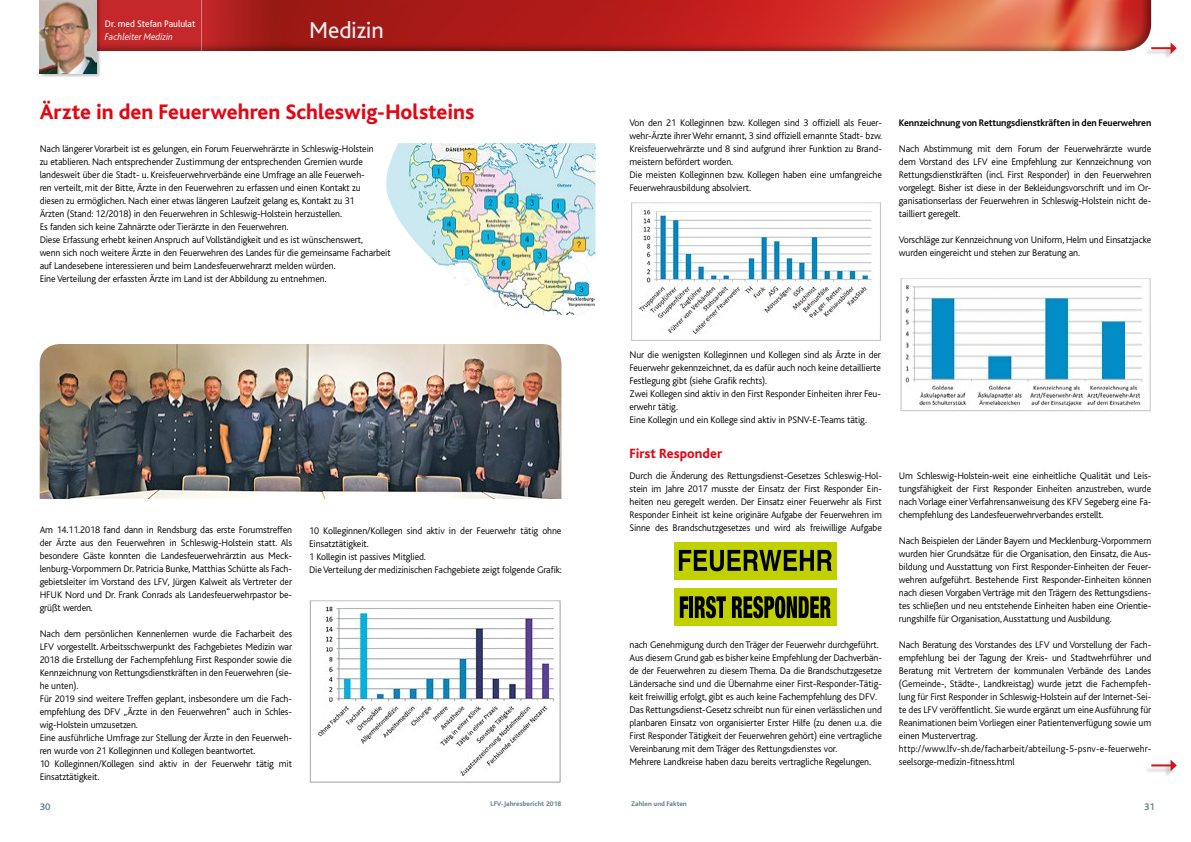
<style>
.page{position:relative;width:1191px;height:842px;background:#fff}
.page>*{position:absolute;margin:0;border:0;box-sizing:border-box;transform-origin:0 0}
.Überschrift_18{font:24px "Bliss";letter-spacing:-.01em;color:#e8edef}
.feuerwehr_fliesstext{font:800 22px "Bliss";color:#e30613}
.feuerwehr_fliesstext-2{font:800 14px "Bliss";color:#e30613}
.feuerwehr_fliesstext-3{font:300 10px/13px "Bliss";letter-spacing:-.01em;color:#000;text-align:justify}
.feuerwehr_fliesstext-4{font:300 10px/13px "Bliss";letter-spacing:.01em;color:#000}
.feuerwehr_fliesstext-5{font:700 10px "Bliss";letter-spacing:-.01em;color:#000}
.feuerwehr_fliesstext-6{font:10px "Bliss";color:#fff;scale:.95 1}
.feuerwehr_fliesstext-7{font:italic 300 10px "Bliss";letter-spacing:.01em;color:#fff;scale:.95 1}
.t1{font:500 10px "Bliss";color:#507686}
.t2{font:800 7px "Bliss";color:#678691}
</style>
<div class="page">
<div style="left:84px;top:0;width:1075px;height:51px;background:#000;opacity:.36"></div>
<div style="left:1144px;top:44px;width:31px;height:17px;background:#000;opacity:.2"></div>
<hr style="left:1151px;top:47px;width:21px;height:2px;background:#cd171a">
<svg style="left:1170px;top:42px;width:6px;height:12px"></svg>
<div style="left:1144px;top:761px;width:31px;height:17px;background:#000;opacity:.2"></div>
<hr style="left:1151px;top:764px;width:21px;height:2px;background:#cd171a">
<svg style="left:1170px;top:760px;width:6px;height:11px"></svg>
<img style="left:386px;top:143px;width:209px;height:172px">
<img style="left:309px;top:600px;width:252px;height:183px">
<img style="left:631px;top:202px;width:251px;height:139px">
<img style="left:900px;top:278px;width:251px;height:134px">
<div style="left:674px;top:542px;width:162px;height:38px;background:#c1d100"></div>
<div style="left:674px;top:588px;width:162px;height:38px;background:#c1d100"></div>
<svg style="left:679px;top:550px;width:152px;height:21px"></svg>
<svg style="left:680px;top:596px;width:8px;height:22px"></svg>
<hr style="left:689px;top:596px;width:4px;height:22px;background:#000">
<svg style="left:695px;top:596px;width:31px;height:22px"></svg>
<svg style="left:732px;top:596px;width:98px;height:22px"></svg>
<div style="left:39px;top:0;width:62px;height:78px;background:#000;opacity:.25"></div>
<img style="left:40px;top:0;width:56px;height:74px">
<img style="left:40px;top:344px;width:521px;height:155px">
<p class="feuerwehr_fliesstext-6" style="left:105px;top:19px;width:97px">Dr. med Stefan Paululat</p>
<p class="feuerwehr_fliesstext-7" style="left:105px;top:32px;width:73px">Fachleiter Medizin</p>
<p class="Überschrift_18" style="left:309px;top:18px;width:76px">Medizin</p>
<p class="feuerwehr_fliesstext" style="left:40px;top:100px;width:436px">Ärzte in den Feuerwehren Schleswig-Holsteins</p>
<p class="feuerwehr_fliesstext-3" style="left:40px;top:143px;width:336px;text-align:left">Nach längerer Vorarbeit ist es gelungen, ein Forum Feuerwehrärzte in Schleswig-Holstein zu etablieren. Nach entsprechender Zustimmung der entsprechenden Gremien wurde landesweit über die Stadt- u. Kreisfeuerwehrverbände eine Umfrage an alle Feuerweh&shy;ren verteilt, mit der Bitte, Ärzte in den Feuerwehren zu erfassen und einen Kontakt zu diesen zu ermöglichen. Nach einer etwas längeren Laufzeit gelang es, Kontakt zu 31<br>Ärzten (Stand: 12/2018) in den Feuerwehren in Schleswig-Holstein herzustellen.<br>Es fanden sich keine Zahnärzte oder Tierärzte in den Feuerwehren.</p>
<p class="feuerwehr_fliesstext-3" style="left:40px;top:234px;width:352px;text-align:left">Diese Erfassung erhebt keinen Anspruch auf Vollständigkeit und es ist wünschenswert,<br>wenn sich noch weitere Ärzte in den Feuerwehren des Landes für die gemeinsame Facharbeit auf Landesebene interessieren und beim Landesfeuerwehrarzt melden würden.<br>Eine Verteilung der erfassten Ärzte im Land ist der Abbildung zu entnehmen.</p>
<p class="feuerwehr_fliesstext-3" style="left:40px;top:524px;width:254px">Am 14.11.2018 fand dann in Rendsburg das erste Forumstreffen der Ärzte aus den Feuerwehren in Schleswig-Holstein statt. Als besondere Gäste konnten die Landesfeuerwehrärztin aus Meck&shy;lenburg-Vorpommern Dr. Patricia Bunke, Matthias Schütte als Fach&shy;gebietsleiter im Vorstand des LFV, Jürgen Kalweit als Vertreter der HFUK Nord und Dr. Frank Conrads als Landesfeuerwehrpastor be&shy;grüßt werden.</p>
<p class="feuerwehr_fliesstext-3" style="left:40px;top:628px;width:254px">Nach dem persönlichen Kennenlernen wurde die Facharbeit des LFV vorgestellt. Arbeitsschwerpunkt des Fachgebietes Medizin war 2018 die Erstellung der Fachempfehlung First Responder sowie die Kennzeichnung von Rettungsdienstkräften in den Feuerwehren (sie&shy;he unten).</p>
<p class="feuerwehr_fliesstext-3" style="left:40px;top:693px;width:254px">Für 2019 sind weitere Treffen geplant, insbesondere um die Fach&shy;empfehlung des DFV „Ärzte in den Feuerwehren“ auch in Schles&shy;wig-Holstein umzusetzen.</p>
<p class="feuerwehr_fliesstext-3" style="left:40px;top:732px;width:254px">Eine ausführliche Umfrage zur Stellung der Ärzte in den Feuerweh&shy;ren wurde von 21 Kolleginnen und Kollegen beantwortet.</p>
<p class="feuerwehr_fliesstext-3" style="left:40px;top:758px;width:254px">10 Kolleginnen/Kollegen sind aktiv in der Feuerwehr tätig mit<br>Einsatztätigkeit.</p>
<p class="feuerwehr_fliesstext-3" style="left:309px;top:525px;width:254px">10 Kolleginnen/Kollegen sind aktiv in der Feuerwehr tätig ohne<br>Einsatztätigkeit.</p>
<p class="feuerwehr_fliesstext-3" style="left:309px;top:551px;width:118px">1 Kollegin ist passives Mitglied.</p>
<p class="feuerwehr_fliesstext-3" style="left:309px;top:564px;width:254px">Die Verteilung der medizinischen Fachgebiete zeigt folgende Grafik:</p>
<p class="feuerwehr_fliesstext-3" style="left:629px;top:116px;width:254px">Von den 21 Kolleginnen bzw. Kollegen sind 3 offiziell als Feuer&shy;wehr-Ärzte ihrer Wehr ernannt, 3 sind offiziell ernannte Stadt- bzw.<br>Kreisfeuerwehrärzte und 8 sind aufgrund ihrer Funktion zu Brand&shy;meistern befördert worden.</p>
<p class="feuerwehr_fliesstext-3" style="left:629px;top:168px;width:254px">Die meisten Kolleginnen bzw. Kollegen haben eine umfangreiche<br>Feuerwehrausbildung absolviert.</p>
<p class="feuerwehr_fliesstext-5" style="left:899px;top:117px;width:254px">Kennzeichnung von Rettungsdienstkräften in den Feuerwehren</p>
<p class="feuerwehr_fliesstext-3" style="left:899px;top:142px;width:254px">Nach Abstimmung mit dem Forum der Feuerwehrärzte wurde dem Vorstand des LFV eine Empfehlung zur Kennzeichnung von Rettungsdienstkräften (incl. First Responder) in den Feuerwehren vorgelegt. Bisher ist diese in der Bekleidungsvorschrift und im Or&shy;ganisationserlass der Feuerwehren in Schleswig-Holstein nicht de&shy;tailliert geregelt.</p>
<p class="feuerwehr_fliesstext-3" style="left:899px;top:233px;width:254px">Vorschläge zur Kennzeichnung von Uniform, Helm und Einsatzjacke wurden eingereicht und stehen zur Beratung an.</p>
<p class="feuerwehr_fliesstext-3" style="left:629px;top:349px;width:253px">Nur die wenigsten Kolleginnen und Kollegen sind als Ärzte in der Feuerwehr gekennzeichnet, da es dafür auch noch keine detaillierte Festlegung gibt (siehe Grafik rechts).</p>
<p class="feuerwehr_fliesstext-3" style="left:629px;top:388px;width:253px">Zwei Kollegen sind aktiv in den First Responder Einheiten ihrer Feu&shy;erwehr tätig.</p>
<p class="feuerwehr_fliesstext-3" style="left:629px;top:414px;width:239px">Eine Kollegin und ein Kollege sind aktiv in PSNV-E-Teams tätig.</p>
<p class="feuerwehr_fliesstext-2" style="left:629px;top:446px;width:94px">First Responder</p>
<p class="feuerwehr_fliesstext-3" style="left:629px;top:470px;width:254px">Durch die Änderung des Rettungsdienst-Gesetzes Schleswig-Hol&shy;stein im Jahre 2017 musste der Einsatz der First Responder Ein&shy;heiten neu geregelt werden. Der Einsatz einer Feuerwehr als First Responder Einheit ist keine originäre Aufgabe der Feuerwehren im Sinne des Brandschutzgesetzes und wird als freiwillige Aufgabe</p>
<p class="feuerwehr_fliesstext-3" style="left:629px;top:639px;width:251px">nach Genehmigung durch den Träger der Feuerwehr durchgeführt.</p>
<p class="feuerwehr_fliesstext-3" style="left:629px;top:652px;width:254px">Aus diesem Grund gab es bisher keine Empfehlung der Dachverbän&shy;de der Feuerwehren zu diesem Thema. Da die Brandschutzgesetze Ländersache sind und die Übernahme einer First-Responder-Tätig&shy;keit freiwillig erfolgt, gibt es auch keine Fachempfehlung des DFV.</p>
<p class="feuerwehr_fliesstext-3" style="left:629px;top:704px;width:254px">Das Rettungsdienst-Gesetz schreibt nun für einen verlässlichen und planbaren Einsatz von organisierter Erster Hilfe (zu denen u.a. die First Responder Tätigkeit der Feuerwehren gehört) eine vertragliche Vereinbarung mit dem Träger des Rettungsdienstes vor.</p>
<p class="feuerwehr_fliesstext-3" style="left:629px;top:756px;width:243px">Mehrere Landkreise haben dazu bereits vertragliche Regelungen.</p>
<p class="feuerwehr_fliesstext-3" style="left:899px;top:470px;width:254px">Um Schleswig-Holstein-weit eine einheitliche Qualität und Leis&shy;tungsfähigkeit der First Responder Einheiten anzustreben, wurde nach Vorlage einer Verfahrensanweisung des KFV Segeberg eine Fa&shy;chempfehlung des Landesfeuerwehrverbandes erstellt.</p>
<p class="feuerwehr_fliesstext-3" style="left:899px;top:535px;width:254px">Nach Beispielen der Länder Bayern und Mecklenburg-Vorpommern wurden hier Grundsätze für die Organisation, den Einsatz, die Aus&shy;bildung und Ausstattung von First Responder-Einheiten der Feuer&shy;wehren aufgeführt. Bestehende First Responder-Einheiten können nach diesen Vorgaben Verträge mit den Trägern des Rettungsdiens&shy;tes schließen und neu entstehende Einheiten haben eine Orientie&shy;rungshilfe für Organisation, Ausstattung und Ausbildung.</p>
<p class="feuerwehr_fliesstext-3" style="left:899px;top:639px;width:254px">Nach Beratung des Vorstandes des LFV und Vorstellung der Fach&shy;empfehlung bei der Tagung der Kreis- und Stadtwehrführer und Beratung mit Vertretern der kommunalen Verbände des Landes (Gemeinde-, Städte-, Landkreistag) wurde jetzt die Fachempfeh&shy;lung für First Responder in Schleswig-Holstein auf der Internet-Sei&shy;te des LFV veröffentlicht. Sie wurde ergänzt um eine Ausführung für Reanimationen beim Vorliegen einer Patientenverfügung sowie um einen Mustervertrag.</p>
<p class="feuerwehr_fliesstext-4" style="left:899px;top:743px;width:254px">http://www.lfv-sh.de/facharbeit/abteilung-5-psnv-e-feuerwehr&shy;seelsorge-medizin-fitness.html</p>
<p class="t2" style="left:490px;top:800px;width:72px">LFV-Jahresbericht 2018</p>
<p class="t2" style="left:631px;top:800px;width:57px">Zahlen und Fakten</p>
<p class="t1" style="left:40px;top:801px;width:12px">30</p>
<p class="t1" style="left:1144px;top:801px;width:12px">31</p>
</div>
